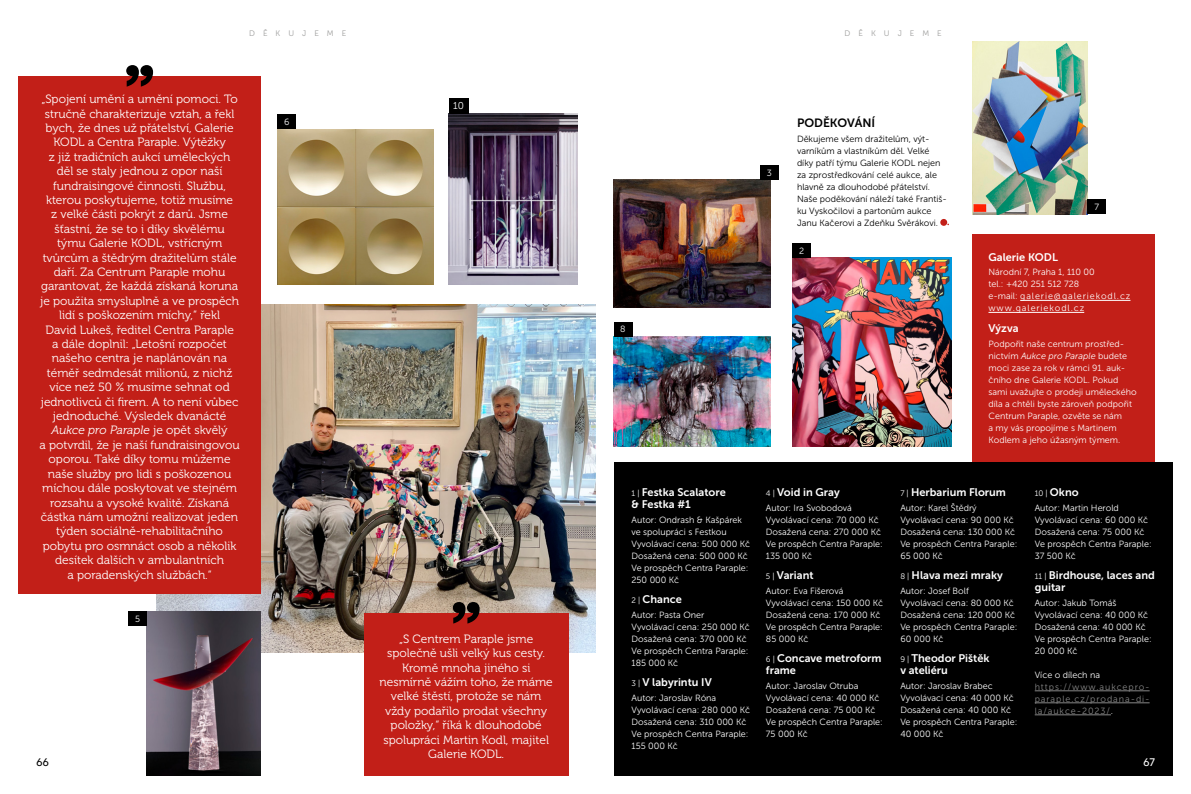
<style>
.page{position:relative;width:1191px;height:794px;background:#fff}
.page>*{position:absolute;margin:0;border:0;box-sizing:border-box;transform-origin:0 0}
.t1{font:12px/14.4px "Museo 300";color:#fff;text-align:center}
.t2{font:12px "Museo Sans 700";color:#000}
.t3{font:11px/12px "Museo Sans 700";color:#fff}
.t4{font:11px "Motif";color:#000}
.t5{font:11px "Motif";color:#fff}
.t6{font:9.9px "Museo Sans 300";color:#fff}
.t7{font:9px/12px "Museo Sans 300";color:#fff}
.t8{font:9px/12px "Museo Sans 300";color:#000}
.t9{font:9px/12px "Museo Sans 300";letter-spacing:.095em;color:#fff}
.t10{font:9px/12px "Museo Sans 300";letter-spacing:.1em;color:#878787;text-align:justify}
.t11{font:8px "Museo Sans 300";letter-spacing:1em;color:#9d9d9c}
.s1{font-style:italic}
.s2{font-family:"Museo Sans 300";font-size:8px}
.s3{color:#fff}
</style>
<div class="page">
<div style="left:278px;top:115px;width:18px;height:14px;background:#000"></div>
<img style="left:156px;top:305px;width:439px;height:347px">
<div style="left:18px;top:76px;width:243px;height:517px;background:#c21f18"></div>
<div style="left:364px;top:613px;width:204px;height:162px;background:#c21f18"></div>
<svg style="left:126px;top:65px;width:27px;height:22px"></svg>
<svg style="left:453px;top:602px;width:26px;height:21px"></svg>
<img style="left:278px;top:129px;width:156px;height:156px">
<img style="left:449px;top:113px;width:128px;height:172px">
<img style="left:147px;top:611px;width:114px;height:164px">
<div style="left:129px;top:611px;width:18px;height:15px;background:#000"></div>
<div style="left:449px;top:98px;width:20px;height:15px;background:#000"></div>
<div style="left:972px;top:234px;width:183px;height:307px;background:#c21f18"></div>
<div style="left:614px;top:462px;width:558px;height:313px;background:#000"></div>
<hr style="left:1020px;top:300px;width:110px;height:1px;background:#fff">
<hr style="left:988px;top:312px;width:96px;height:1px;background:#fff">
<hr style="left:1034px;top:690px;width:115px;height:1px;background:#878787">
<hr style="left:1034px;top:702px;width:115px;height:1px;background:#878787">
<hr style="left:1034px;top:714px;width:77px;height:1px;background:#878787">
<img style="left:614px;top:179px;width:156px;height:128px">
<img style="left:614px;top:336px;width:156px;height:111px">
<img style="left:972px;top:41px;width:115px;height:173px">
<img style="left:792px;top:257px;width:159px;height:190px">
<div style="left:760px;top:165px;width:18px;height:14px;background:#000"></div>
<div style="left:614px;top:322px;width:18px;height:14px;background:#000"></div>
<div style="left:792px;top:243px;width:18px;height:14px;background:#000"></div>
<div style="left:1087px;top:199px;width:18px;height:15px;background:#000"></div>
<div style="left:940px;top:219px;width:7px;height:7px;background:#c21f18;border-radius:50%"></div>
<p class="t11" style="left:249px;top:29px;width:99px">DĚKUJEME</p>
<p class="t11" style="left:844px;top:29px;width:99px">DĚKUJEME</p>
<p class="t1" style="left:40px;top:92px;width:202px">„Spojení umění a umění pomoci. To stručně charakterizuje vztah, a řekl bych, že dnes už přátelství, Galerie KODL a Centra Paraple. Výtěžky<br>z již tradičních aukcí uměleckých děl se staly jednou z opor naší fundraisingové činnosti. Službu, kterou poskytujeme, totiž musíme<br>z velké části pokrýt z darů. Jsme šťastní, že se to i díky skvělému týmu Galerie KODL, vstřícným tvůrcům a štědrým dražitelům stále daří. Za Centrum Paraple mohu garantovat, že každá získaná koruna je použita smysluplně a ve prospěch lidí s poškozením míchy,“ řekl<br>David Lukeš, ředitel Centra Paraple<br>a dále doplnil: „Letošní rozpočet našeho centra je naplánován na téměř sedmdesát milionů, z nichž více než 50 % musíme sehnat od jednotlivců či firem. A to není vůbec jednoduché. Výsledek dvanácté <span class="s1">Aukce pro Paraple</span> je opět skvělý<br>a potvrdil, že je naší fundraisingovou oporou. Také díky tomu můžeme naše služby pro lidi s poškozenou míchou dále poskytovat ve stejném rozsahu a vysoké kvalitě. Získaná částka nám umožní realizovat jeden týden sociálně-rehabilitačního pobytu pro osmnáct osob a několik desítek dalších v ambulantních<br>a poradenských službách.“</p>
<p class="t7" style="left:135px;top:613px;width:7px">5</p>
<p class="t7" style="left:284px;top:116px;width:7px">6</p>
<p class="t4" style="left:36px;top:756px;width:14px">66</p>
<p class="t6" style="left:453px;top:100px;width:12px">10</p>
<p class="t1" style="left:379px;top:631px;width:175px">„S Centrem Paraple jsme společně ušli velký kus cesty.<br>Kromě mnoha jiného si nesmírně vážím toho, že máme velké štěstí, protože se nám vždy podařilo prodat všechny položky,“ říká k dlouhodobé spolupráci Martin Kodl, majitel<br>Galerie KODL.</p>
<p class="t7" style="left:620px;top:323px;width:7px">8</p>
<p class="t7" style="left:767px;top:166px;width:7px">3</p>
<h1 class="t2" style="left:797px;top:116px;width:80px">PODĚKOVÁNÍ</h1>
<p class="t8" style="left:797px;top:133px;width:151px">Děkujeme všem dražitelům, výt&shy;varníkům a vlastníkům děl. Velké díky patří týmu Galerie KODL nejen za zprostředkování celé aukce, ale hlavně za dlouhodobé přátelství.<br>Naše poděkování náleží také Františ&shy;ku Vyskočilovi a partonům aukce Janu Kačerovi a Zdeňku Svěrákovi.</p>
<p class="t7" style="left:799px;top:245px;width:7px">2</p>
<p class="t7" style="left:1094px;top:201px;width:6px">7</p>
<p class="t3" style="left:988px;top:251px;width:71px">Galerie KODL</p>
<p class="t9" style="left:988px;top:266px;width:143px">Národní 7, Praha 1, 110 00<br>tel.: +420 251 512 728<br>e-mail: galerie@galeriekodl.cz www.galeriekodl.cz</p>
<p class="t3" style="left:988px;top:322px;width:32px">Výzva</p>
<p class="t7" style="left:988px;top:338px;width:150px">Podpořit naše centrum prostřed&shy;nictvím <span class="s1">Aukce pro Paraple</span> budete moci zase za rok v rámci 91. auk&shy;čního dne Galerie KODL. Pokud sami uvažujte o prodeji uměleckého díla a chtěli byste zároveň podpořit<br>Centrum Paraple, ozvěte se nám<br>a my vás propojíme s Martinem<br>Kodlem a jeho úžasným týmem.</p>
<p class="t3" style="left:631px;top:486px;width:96px"><span class="s2">1 |</span> Festka Scalatore &amp; Festka #1</p>
<p class="t7" style="left:631px;top:513px;width:120px">Autor: Ondrash &amp; Kašpárek ve spolupráci s Festkou<br>Vyvolávací cena: 500 000 Kč<br>Dosažená cena: 500 000 Kč<br>Ve prospěch Centra Paraple:<br>250 000 Kč</p>
<p class="t3" style="left:631px;top:593px;width:52px"><span class="s2">2 |</span> Chance</p>
<p class="t7" style="left:631px;top:609px;width:120px">Autor: Pasta Oner<br>Vyvolávací cena: 250 000 Kč<br>Dosažená cena: 370 000 Kč<br>Ve prospěch Centra Paraple:<br>185 000 Kč</p>
<p class="t3" style="left:631px;top:676px;width:82px"><span class="s2">3 |</span> V labyrintu IV</p>
<p class="t7" style="left:631px;top:692px;width:120px">Autor: Jaroslav Róna<br>Vyvolávací cena: 280 000 Kč<br>Dosažená cena: 310 000 Kč<br>Ve prospěch Centra Paraple:<br>155 000 Kč</p>
<p class="t3" style="left:766px;top:486px;width:75px"><span class="s2">4 |</span> Void in Gray</p>
<p class="t7" style="left:766px;top:501px;width:118px">Autor: Ira Svobodová<br>Vyvolávací cena: 70 000 Kč<br>Dosažená cena: 270 000 Kč<br>Ve prospěch Centra Paraple:<br>135 000 Kč</p>
<p class="t3" style="left:766px;top:569px;width:49px"><span class="s2">5 |</span> Variant</p>
<p class="t7" style="left:766px;top:585px;width:119px">Autor: Eva Fišerová<br>Vyvolávací cena: 150 000 Kč<br>Dosažená cena: 170 000 Kč<br>Ve prospěch Centra Paraple:<br>85 000 Kč</p>
<p class="t3" style="left:766px;top:652px;width:117px"><span class="s2">6 |</span> Concave metroform frame</p>
<p class="t7" style="left:766px;top:680px;width:118px">Autor: Jaroslav Otruba<br>Vyvolávací cena: 40 000 Kč<br>Dosažená cena: 75 000 Kč<br>Ve prospěch Centra Paraple:<br>75 000 Kč</p>
<p class="t3" style="left:900px;top:486px;width:107px"><span class="s2">7 |</span> Herbarium Florum</p>
<p class="t7" style="left:900px;top:501px;width:118px">Autor: Karel Štědrý<br>Vyvolávací cena: 90 000 Kč<br>Dosažená cena: 130 000 Kč<br>Ve prospěch Centra Paraple:<br>65 000 Kč</p>
<p class="t3" style="left:900px;top:569px;width:104px"><span class="s2">8 |</span> Hlava mezi mraky</p>
<p class="t7" style="left:900px;top:585px;width:118px">Autor: Josef Bolf<br>Vyvolávací cena: 80 000 Kč<br>Dosažená cena: 120 000 Kč<br>Ve prospěch Centra Paraple:<br>60 000 Kč</p>
<p class="t3" style="left:900px;top:652px;width:91px"><span class="s2">9 |</span> Theodor Pištěk v ateliéru</p>
<p class="t7" style="left:900px;top:680px;width:118px">Autor: Jaroslav Brabec<br>Vyvolávací cena: 40 000 Kč<br>Dosažená cena: 40 000 Kč<br>Ve prospěch Centra Paraple:<br>40 000 Kč</p>
<p class="t3" style="left:1034px;top:486px;width:45px"><span class="s2">10 |</span> Okno</p>
<p class="t7" style="left:1034px;top:501px;width:118px">Autor: Martin Herold<br>Vyvolávací cena: 60 000 Kč<br>Dosažená cena: 75 000 Kč<br>Ve prospěch Centra Paraple:<br>37 500 Kč</p>
<p class="t3" style="left:1034px;top:569px;width:122px"><span class="s2">11 |</span> Birdhouse, laces and guitar</p>
<p class="t7" style="left:1034px;top:597px;width:118px">Autor: Jakub Tomáš<br>Vyvolávací cena: 40 000 Kč<br>Dosažená cena: 40 000 Kč<br>Ve prospěch Centra Paraple:<br>20 000 Kč</p>
<p class="t7" style="left:1034px;top:669px;width:67px">Více o dílech na</p>
<p class="t10" style="left:1034px;top:681px;width:116px">https://www.aukcepro&shy;paraple.cz/prodana-di&shy;la/aukce-2023/<span class="s3">.</span></p>
<p class="t5" style="left:1143px;top:756px;width:13px">67</p>
</div>
